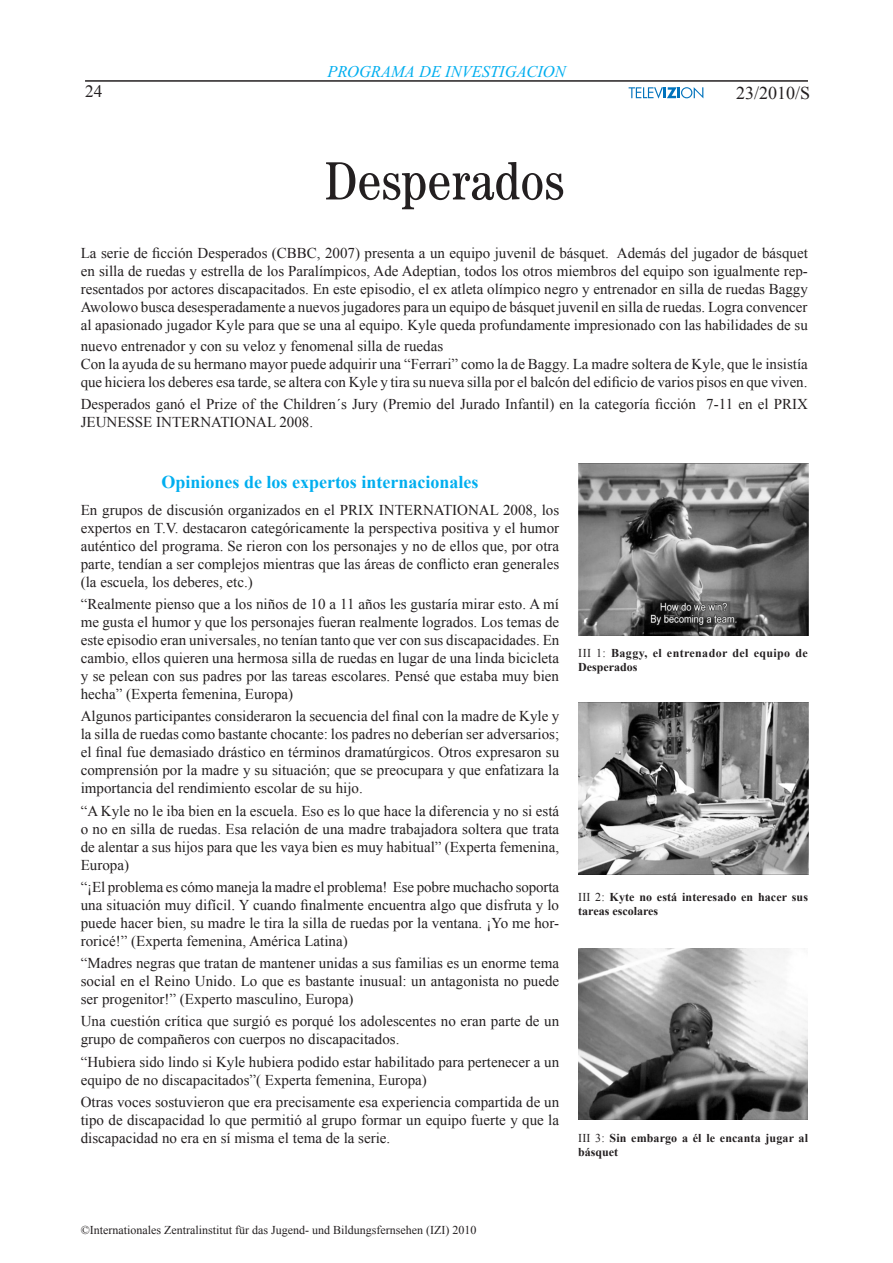
<style>
.page{position:relative;width:893px;height:1263px;background:#fff}
.page>*{position:absolute;margin:0;border:0;box-sizing:border-box;transform-origin:0 0}
.t1{font:condensed 54px "Century";color:#231f20}
.t2{font:700 18px "Times New Roman";color:#00aeef}
.t3{font:18px "Times New Roman";color:#231f20}
.t4{font:17.25px "Times New Roman";color:#231f20}
.t5{font:italic 16.5px "Times New Roman CE";color:#00aeef}
.t6{font:15px/18px "Times New Roman";color:#231f20;text-align:justify}
.t7{font:700 12px/14.4px "Times New Roman";letter-spacing:.01em;color:#231f20}
.t8{font:12px "Times New Roman";color:#231f20}
.t9{font:700 12px/14.4px "Times New Roman";letter-spacing:.03em;color:#231f20}
.s1{font-style:inherit}
.s2{font-weight:400}
</style>
<div class="page">
<hr style="left:85px;top:80px;width:723px;height:2px;background:#231f20">
<img style="left:578px;top:464px;width:230px;height:172px">
<img style="left:578px;top:702px;width:230px;height:172px">
<img style="left:578px;top:948px;width:230px;height:171px">
<svg style="left:629px;top:87px;width:74px;height:12px"></svg>
<p class="t4" style="left:85px;top:79px;width:19px">2<span class="s1">4</span></p>
<p class="t5" style="left:327px;top:62px;width:240px">PROGRAMA DE INVESTIGACION</p>
<p class="t3" style="left:736px;top:80px;width:76px">23/2010/S</p>
<h1 class="t1" style="left:324px;top:149px;width:241px">Desperados</h1>
<p class="t6" style="left:81px;top:243px;width:729px">La serie de ficción Desperados (CBBC, 2007) presenta a un equipo juvenil de básquet. Además del jugador de básquet en silla de ruedas y estrella de los Paralímpicos, Ade Adeptian, todos los otros miembros del equipo son igualmente rep&shy;resentados por actores discapacitados. En este episodio, el ex atleta olímpico negro y entrenador en silla de ruedas Baggy Awolowo busca desesperadamente a nuevos jugadores para un equipo de básquet juvenil en silla de ruedas. Logra convencer al apasionado jugador Kyle para que se una al equipo. Kyle queda profundamente impresionado con las habilidades de su</p>
<p class="t6" style="left:81px;top:337px;width:729px;text-align:left">nuevo entrenador y con su veloz y fenomenal silla de ruedas<br>Con la ayuda de su hermano mayor puede adquirir una “Ferrari” como la de Baggy. La madre soltera de Kyle, que le insistía que hiciera los deberes esa tarde, se altera con Kyle y tira su nueva silla por el balcón del edificio de varios pisos en que viven.</p>
<p class="t6" style="left:81px;top:395px;width:729px">Desperados ganó el Prize of the Children´s Jury (Premio del Jurado Infantil) en la categoría ficción 7-11 en el PRIX<br>JEUNESSE INTERNATIONAL 2008.</p>
<p class="t2" style="left:161px;top:470px;width:319px">Opiniones de los expertos internacionales</p>
<p class="t6" style="left:81px;top:501px;width:480px">En grupos de discusión organizados en el PRIX INTERNATIONAL 2008, los expertos en T.V. destacaron categóricamente la perspectiva positiva y el humor auténtico del programa. Se rieron con los personajes y no de ellos que, por otra parte, tendían a ser complejos mientras que las áreas de conflicto eran generales (la escuela, los deberes, etc.)</p>
<p class="t6" style="left:81px;top:595px;width:480px">“Realmente pienso que a los niños de 10 a 11 años les gustaría mirar esto. A mí me gusta el humor y que los personajes fueran realmente logrados. Los temas de este episodio eran universales, no tenían tanto que ver con sus discapacidades. En cambio, ellos quieren una hermosa silla de ruedas en lugar de una linda bicicleta y se pelean con sus padres por las tareas escolares. Pensé que estaba muy bien hecha” (Experta femenina, Europa)</p>
<p class="t6" style="left:81px;top:707px;width:480px">Algunos participantes consideraron la secuencia del final con la madre de Kyle y la silla de ruedas como bastante chocante: los padres no deberían ser adversarios; el final fue demasiado drástico en términos dramatúrgicos. Otros expresaron su comprensión por la madre y su situación; que se preocupara y que enfatizara la importancia del rendimiento escolar de su hijo.</p>
<p class="t6" style="left:81px;top:801px;width:480px">“A Kyle no le iba bien en la escuela. Eso es lo que hace la diferencia y no si está o no en silla de ruedas. Esa relación de una madre trabajadora soltera que trata de alentar a sus hijos para que les vaya bien es muy habitual” (Experta femenina, Europa)</p>
<p class="t6" style="left:81px;top:878px;width:480px">“¡El problema es cómo maneja la madre el problema! Ese pobre muchacho soporta una situación muy difícil. Y cuando finalmente encuentra algo que disfruta y lo puede hacer bien, su madre le tira la silla de ruedas por la ventana. ¡Yo me hor&shy;roricé!” (Experta femenina, América Latina)</p>
<p class="t6" style="left:81px;top:954px;width:480px">“Madres negras que tratan de mantener unidas a sus familias es un enorme tema social en el Reino Unido. Lo que es bastante inusual: un antagonista no puede ser progenitor!” (Experto masculino, Europa)</p>
<p class="t6" style="left:81px;top:1012px;width:480px">Una cuestión crítica que surgió es porqué los adolescentes no eran parte de un grupo de compañeros con cuerpos no discapacitados.</p>
<p class="t6" style="left:81px;top:1052px;width:480px">“Hubiera sido lindo si Kyle hubiera podido estar habilitado para pertenecer a un equipo de no discapacitados”( Experta femenina, Europa)</p>
<p class="t6" style="left:81px;top:1092px;width:480px">Otras voces sostuvieron que era precisamente esa experiencia compartida de un tipo de discapacidad lo que permitió al grupo formar un equipo fuerte y que la discapacidad no era en sí misma el tema de la serie.</p>
<p class="t9" style="left:578px;top:645px;width:231px"><span class="s2">III 1:</span> Baggy, el entrenador del equipo de<br>Desperados</p>
<p class="t7" style="left:578px;top:889px;width:231px"><span class="s2">III 2:</span> Kyte no está interesado en hacer sus tareas escolares</p>
<p class="t7" style="left:578px;top:1130px;width:231px"><span class="s2">III 3:</span> Sin embargo a él le encanta jugar al básquet</p>
<p class="t8" style="left:81px;top:1222px;width:397px">©Internationales Zentralinstitut für das Jugend- und Bildungsfernsehen (IZI) 2010</p>
</div>
